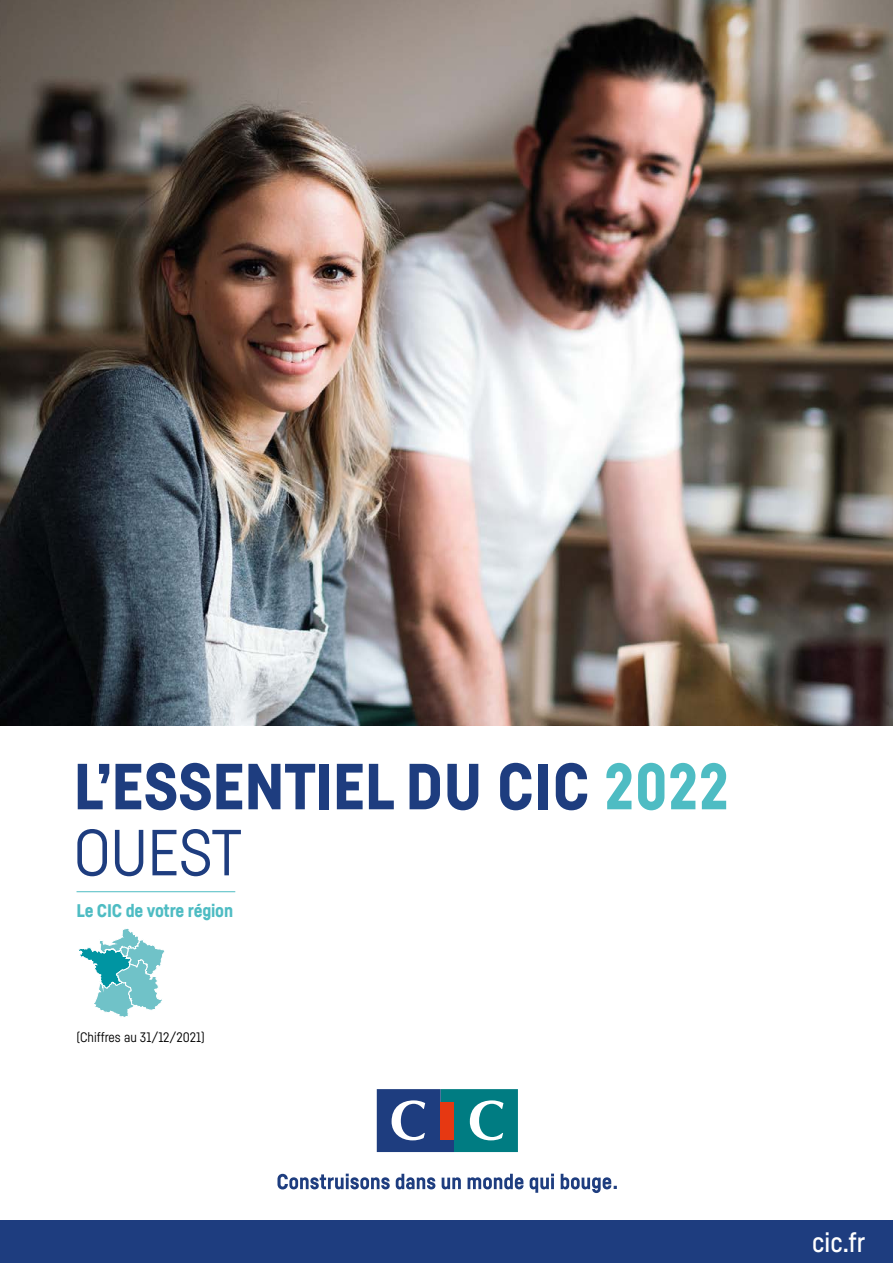
<style>
.page{position:relative;width:893px;height:1263px;background:#fff}
.page>*{position:absolute;margin:0;border:0;box-sizing:border-box;transform-origin:0 0}
.t1{font:900 64.05px/66px "Fabrikat";letter-spacing:-.01em;color:#1e3d7f}
.t2{font:500 27px "Fabrikat";color:#fff}
.t3{font:900 20.55px "Fabrikat";color:#1e3d7f}
.t4{font:900 18px "Fabrikat";letter-spacing:-.01em;color:#4ebcc3}
.t5{font:13.5px "Fabrikat";color:#000}
.s1{color:#4ebcc3}
.s2{font-weight:400}
</style>
<div class="page">
<div style="left:0;top:1220px;width:893px;height:43px;background:#1e3d7f"></div>
<img style="left:0;top:0;width:893px;height:725px">
<svg style="left:377px;top:1089px;width:141px;height:63px;background:#2c6e8d"></svg>
<div style="left:441px;top:1102px;width:13px;height:37px;background:#e63812"></div>
<svg style="left:277px;top:1173px;width:113px;height:16px"></svg>
<svg style="left:396px;top:1174px;width:39px;height:15px"></svg>
<svg style="left:442px;top:1177px;width:19px;height:12px"></svg>
<svg style="left:468px;top:1174px;width:55px;height:15px"></svg>
<svg style="left:530px;top:1173px;width:24px;height:20px"></svg>
<svg style="left:561px;top:1174px;width:50px;height:19px"></svg>
<hr style="left:77px;top:891px;width:158px;height:1px;background:#4ebcc3">
<svg style="left:78px;top:928px;width:87px;height:89px"></svg>
<p class="t1" style="left:74px;top:752px;width:657px">L’ESSENTIEL DU CIC <span class="s1">2022<br></span><span class="s2">OUEST</span></p>
<p class="t4" style="left:77px;top:900px;width:158px">Le CIC de votre région</p>
<p class="t5" style="left:77px;top:1029px;width:130px">(Chiffres au 31/12/2021)</p>
<p class="t3" style="left:613px;top:1169px;width:7px">.</p>
<p class="t2" style="left:812px;top:1226px;width:55px">cic.fr</p>
</div>
